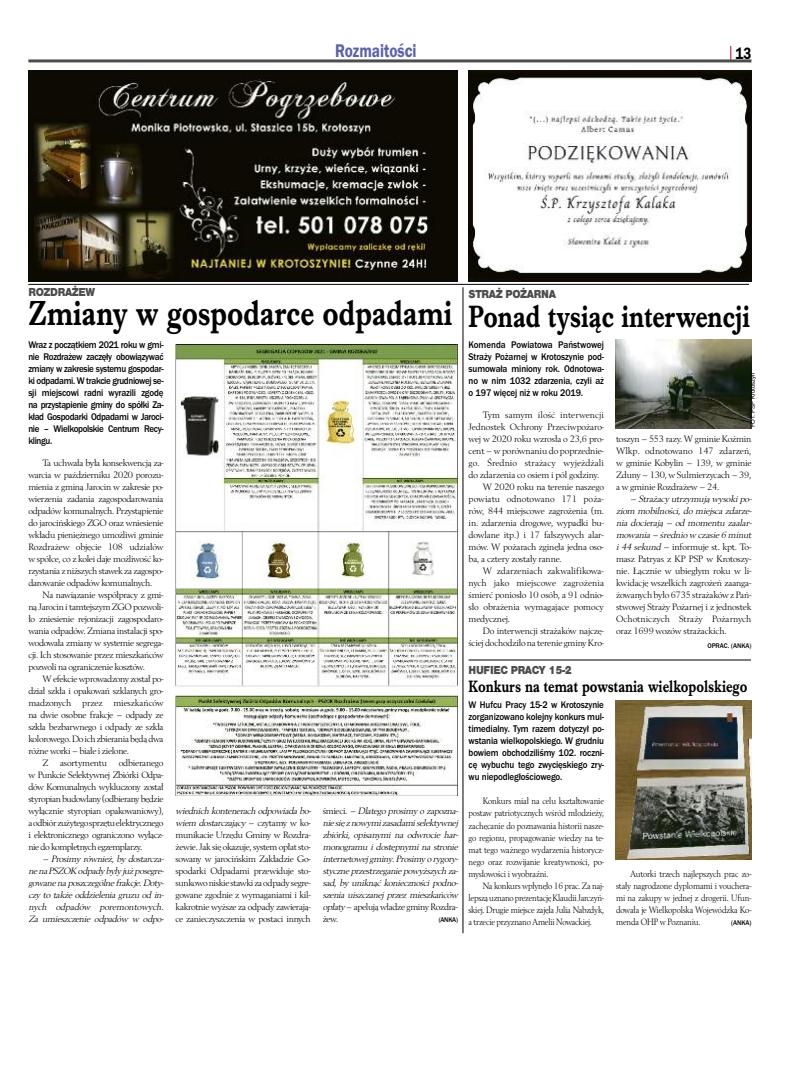
<style>
.page{position:relative;width:794px;height:1092px;background:#fff}
.page>*{position:absolute;margin:0;border:0;box-sizing:border-box;transform-origin:0 0}
.t1{font:700 36px "Imprint URWTCE";color:#000;scale:.8 1}
.t2{font:700 32px "Imprint URWTCE";color:#000;scale:.8 1}
.t3{font:19px "Franklin Got URWTCE Dem";color:#5b60ad;scale:.8 1}
.t4{font:700 17px "Imprint URWTCE";color:#000;scale:.8 1}
.t5{font:17px "Franklin Got URWTCE Dem";color:#000;scale:.8 1}
.t6{font:900 12px "Nimbus San TCE";letter-spacing:-.035em;color:#4d4d4d;scale:.9 1}
.t7{font:500 10px/12px "Franklin Got URWTCE";letter-spacing:-.01em;color:#000;text-align:justify;scale:.9 1}
.t8{font:9.6px/12px "Berling TCE";letter-spacing:-.02em;color:#000;text-align:justify}
.t9{font:9.6px/12px "Berling TCE";letter-spacing:-.02em;color:#000;text-align:justify;scale:.9 1}
.t10{font:italic 9.6px/12px "Berling TCE";letter-spacing:-.03em;color:#000;text-align:justify}
.t11{font:9.6px "Berling TCE";letter-spacing:.005em;color:#000}
.t12{font:9.6px "Berling TCE";color:#000}
.t13{font:500 7px "Franklin Got URWTCE";color:#000;scale:.95 1}
.t14{font:6px "Helvetica";letter-spacing:-.005em;color:#000}
.s1{font-style:italic}
.s2{font-style:normal}
</style>
<div class="page">
<hr style="left:28px;top:59px;width:723px;height:3px;background:#4d4d4d">
<svg style="left:730px;top:46px;width:1px;height:14px"></svg>
<img style="left:28px;top:71px;width:430px;height:210px">
<img style="left:468px;top:71px;width:283px;height:210px">
<img style="left:175px;top:345px;width:283px;height:450px">
<hr style="left:28px;top:284px;width:721px;height:1px;background:#000">
<hr style="left:462px;top:287px;width:1px;height:646px;background:#000">
<img style="left:615px;top:340px;width:136px;height:88px">
<img style="left:615px;top:700px;width:136px;height:159px">
<hr style="left:468px;top:659px;width:283px;height:1px;background:#000">
<h3 class="t3" style="left:335px;top:40px;width:103px">Rozmaitości</h3>
<h3 class="t5" style="left:735px;top:43px;width:21px">13</h3>
<p class="t6" style="left:28px;top:284px;width:76px">ROZDRAŻEW</p>
<h1 class="t1" style="left:28px;top:291px;width:531px">Zmiany w gospodarce odpadami</h1>
<p class="t7" style="left:28px;top:339px;width:152px">Wraz z początkiem 2021 roku w gmi&shy;nie Rozdrażew zaczęły obowiązywać zmiany w zakresie systemu gospodar&shy;ki odpadami. W trakcie grudniowej se&shy;sji miejscowi radni wyrazili zgodę na przystąpienie gminy do spółki Za&shy;kład Gospodarki Odpadami w Jaroci&shy;nie – Wielkopolskie Centrum Recy&shy;klingu.</p>
<p class="t8" style="left:28px;top:456px;width:137px;text-indent:14px">Ta uchwała była konsekwencją za&shy;warcia w październiku 2020 porozu&shy;mienia z gminą Jarocin w zakresie po&shy;wierzenia zadania zagospodarowania odpadów komunalnych. Przystąpienie do jarocińskiego ZGO oraz wniesienie wkładu pieniężnego umożliwi gminie Rozdrażew objęcie 108 udziałów w spółce, co z kolei daje możliwość ko&shy;rzystania z niższych stawek za zagospo&shy;darowanie odpadów komunalnych.</p>
<p class="t8" style="left:28px;top:588px;width:137px;text-indent:14px">Na nawiązanie współpracy z gmi&shy;ną Jarocin i tamtejszym ZGO pozwoli&shy;ło zniesienie rejonizacji zagospodaro&shy;wania odpadów. Zmiana instalacji spo&shy;wodowała zmiany w systemie segrega&shy;cji. Ich stosowanie przez mieszkańców pozwoli na ograniczenie kosztów.</p>
<p class="t8" style="left:28px;top:672px;width:137px;text-indent:14px">W efekcie wprowadzony został po&shy;dział szkła i opakowań szklanych gro&shy;madzonych przez mieszkańców na dwie osobne frakcje – odpady ze szkła bezbarwnego i odpady ze szkła kolorowego.Doichzbieraniabędądwa różne worki – białe i zielone.</p>
<p class="t8" style="left:28px;top:756px;width:137px;text-indent:14px">Z asortymentu odbieranego w Punkcie Selektywnej Zbiórki Odpa&shy;dów Komunalnych wykluczony został styropian budowlany (odbierany będzie wyłącznie styropian opakowaniowy), aodbiórzużytegosprzętuelektrycznego i elektronicznego ograniczono wyłącz&shy;nie do kompletnych egzemplarzy.</p>
<p class="t10" style="left:28px;top:852px;width:138px;text-indent:14px">– Prosimy również, by dostarcza&shy;ne na PSZOK odpady były już posegre&shy;gowane na poszczególne frakcje. Doty&shy;czy to także oddzielenia gruzu od in&shy;nych odpadów poremontowych.<br>Za umieszczenie odpadów w odpo-</p>
<p class="t8" style="left:175px;top:804px;width:138px;text-align:left"><span class="s1">wiednich kontenerach odpowiada bo&shy;wiem dostarczający</span> – czytamy w ko&shy;munikacie Urzędu Gminy w Rozdra&shy;żewie. Jak się okazuje, system opłat sto&shy;sowany w jarocińskim Zakładzie Go&shy;spodarki Odpadami przewiduje sto&shy;sunkowoniskiestawkizaodpadysegre&shy;gowane zgodnie z wymaganiami i kil&shy;kakrotnie wyższe za odpady zawierają&shy;ce zanieczyszczenia w postaci innych</p>
<p class="t10" style="left:323px;top:804px;width:138px;text-align:left"><span class="s2">śmieci.</span> – Dlatego prosimy o zapozna&shy;nie się z nowymi zasadami selektywnej zbiórki, opisanymi na odwrocie har&shy;monogramu i dostępnymi na stronie internetowej gminy. Prosimy o rygory&shy;styczne przestrzeganie powyższych za&shy;sad, by uniknąć konieczności podno&shy;szenia uiszczanej przez mieszkańców opłaty <span class="s2">– apelują władze gminy Rozdra&shy;żew.</span></p>
<p class="t13" style="left:439px;top:915px;width:22px">(ANKA)</p>
<p class="t6" style="left:468px;top:286px;width:99px">STRAŻ POŻARNA</p>
<h2 class="t2" style="left:468px;top:297px;width:353px">Ponad tysiąc interwencji</h2>
<p class="t7" style="left:468px;top:339px;width:152px">Komenda Powiatowa Państwowej Straży Pożarnej w Krotoszynie pod&shy;sumowała miniony rok. Odnotowa&shy;no w nim 1032 zdarzenia, czyli aż o 197 więcej niż w roku 2019.</p>
<p class="t11" style="left:483px;top:408px;width:123px">Tym samym ilość interwencji</p>
<p class="t8" style="left:468px;top:420px;width:136px">Jednostek Ochrony Przeciwpożaro-</p>
<p class="t8" style="left:468px;top:432px;width:136px">wej w 2020 roku wzrosła o 23,6 pro-</p>
<p class="t8" style="left:468px;top:444px;width:136px">cent – w porównaniu do poprzednie-</p>
<p class="t11" style="left:468px;top:456px;width:137px">go. Średnio strażacy wyjeżdżali</p>
<p class="t8" style="left:468px;top:468px;width:132px">do zdarzenia co osiem i pół godziny.</p>
<p class="t8" style="left:483px;top:480px;width:123px">W 2020 roku na terenie naszego</p>
<p class="t11" style="left:468px;top:492px;width:136px">powiatu odnotowano 171 poża-</p>
<p class="t8" style="left:468px;top:504px;width:137px">rów, 844 miejscowe zagrożenia (m.</p>
<p class="t8" style="left:468px;top:516px;width:136px">in. zdarzenia drogowe, wypadki bu-</p>
<p class="t8" style="left:468px;top:528px;width:136px">dowlane itp.) i 17 fałszywych alar-</p>
<p class="t8" style="left:468px;top:540px;width:136px">mów. W pożarach zginęła jedna oso-</p>
<p class="t8" style="left:468px;top:552px;width:95px">ba, a cztery zostały ranne.</p>
<p class="t12" style="left:483px;top:564px;width:122px">W zdarzeniach zakwalifikowa-</p>
<p class="t11" style="left:468px;top:576px;width:137px">nych jako miejscowe zagrożenia</p>
<p class="t8" style="left:468px;top:588px;width:136px">śmierć poniosło 10 osób, a 91 odnio-</p>
<p class="t8" style="left:468px;top:600px;width:137px">sło obrażenia wymagające pomocy</p>
<p class="t8" style="left:468px;top:612px;width:43px">medycznej.</p>
<p class="t8" style="left:483px;top:624px;width:122px">Do interwencji strażaków najczę-</p>
<p class="t8" style="left:468px;top:636px;width:136px">ściejdochodziłona terenie gminyKro-</p>
<p class="t14" style="left:750px;top:427px;width:56px;rotate:-90deg">FOT. PSP Krotoszyn</p>
<p class="t8" style="left:616px;top:432px;width:137px">toszyn – 553 razy. W gminie Koźmin Wlkp. odnotowano 147 zdarzeń, w gminie Kobylin – 139, w gminie Zduny – 130, w Sulmierzycach – 39, a w gminie Rozdrażew – 24.</p>
<p class="t8" style="left:616px;top:492px;width:138px;text-align:left;text-indent:14px"><span class="s1">– Strażacy utrzymują wysoki po&shy;ziom mobilności, do miejsca zdarze&shy;nia docierają – od momentu zaalar&shy;mowania – średnio w czasie 6 minut i 44 sekund</span> – informuje st. kpt. To&shy;masz Patryas z KP PSP w Krotoszy&shy;nie. Łącznie w ubiegłym roku w li&shy;kwidację wszelkich zagrożeń zaanga&shy;żowanych było 6735 strażakówz Pań&shy;stwowej Straży Pożarnej i z jednostek Ochotniczych Straży Pożarnych oraz 1699 wozów strażackich.</p>
<p class="t13" style="left:707px;top:641px;width:48px">OPRAC. (ANKA)</p>
<p class="t6" style="left:468px;top:663px;width:116px">HUFIEC PRACY 15-2</p>
<h3 class="t4" style="left:468px;top:676px;width:350px">Konkurs na temat powstania wielkopolskiego</h3>
<p class="t7" style="left:468px;top:699px;width:152px">W Hufcu Pracy 15-2 w Krotoszynie zorganizowano kolejny konkurs mul&shy;timedialny. Tym razem dotyczył po&shy;wstania wielkopolskiego. W grudniu bowiem obchodziliśmy 102. roczni&shy;cę wybuchu tego zwycięskiego zry&shy;wu niepodległościowego.</p>
<p class="t9" style="left:468px;top:795px;width:152px;text-indent:14px">Konkurs miał na celu kształtowanie postaw patriotycznych wśród młodzieży, zachęcanie do poznawania historii nasze&shy;go regionu, propagowanie wiedzy na te&shy;mat tego ważnego wydarzenia historycz&shy;nego oraz rozwijanie kreatywności, po&shy;mysłowości i wyobraźni.</p>
<p class="t9" style="left:468px;top:879px;width:152px;text-indent:14px">Na konkurs wpłynęło 16 prac. Za naj&shy;lepsząuznanoprezentacjęKlaudiiJarczyń&shy;skiej. Drugie miejsce zajęła Julia Nabzdyk, a trzecie przyznano Amelii Nowackiej.</p>
<p class="t9" style="left:616px;top:867px;width:151px;text-indent:14px">Autorki trzech najlepszych prac zo&shy;stały nagrodzone dyplomami i vouchera&shy;mi na zakupy w jednej z drogerii. Ufun&shy;dowała je Wielkopolska Wojewódzka Ko&shy;menda OHP w Poznaniu.</p>
<p class="t13" style="left:731px;top:917px;width:23px">(ANKA)</p>
</div>
